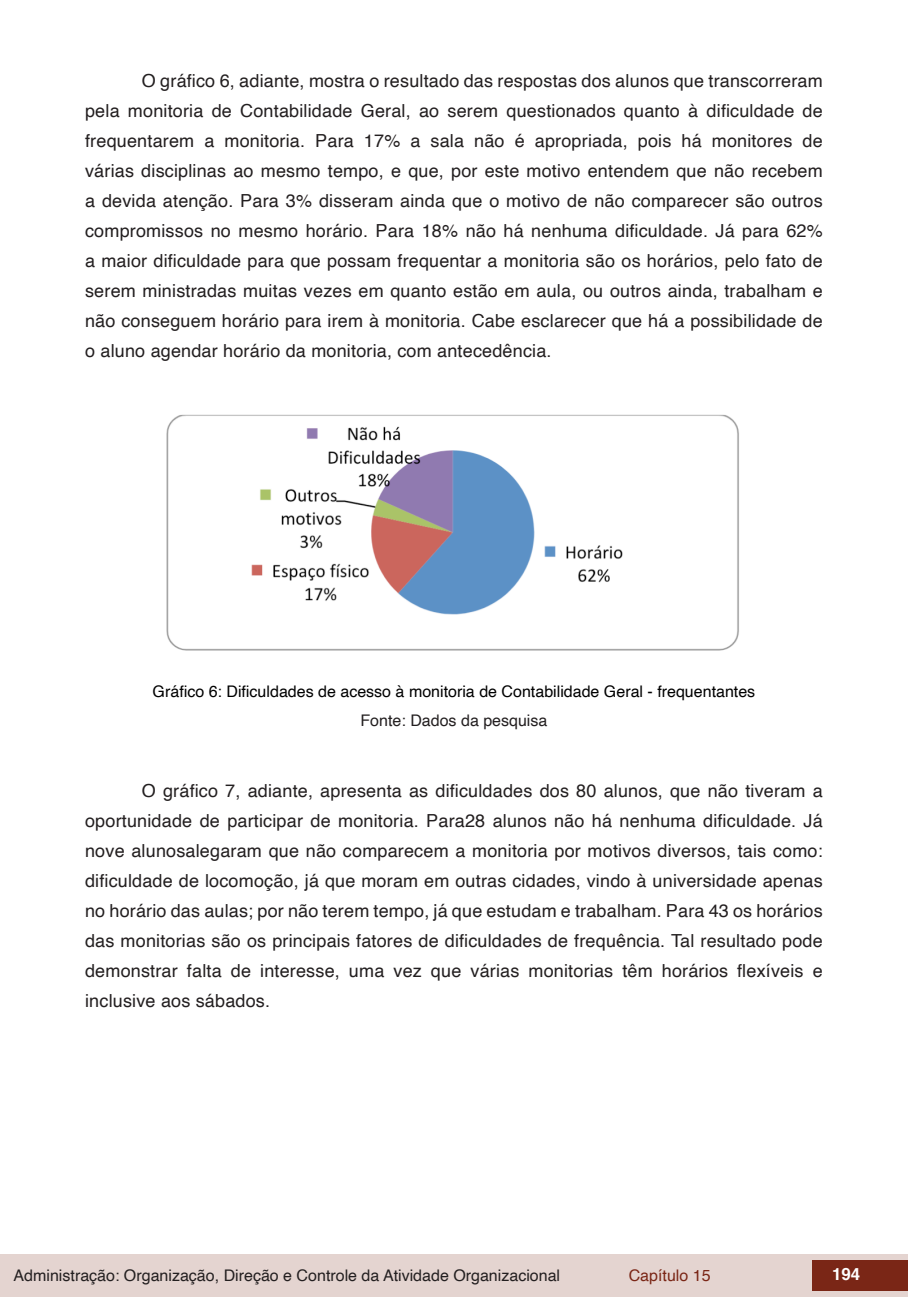
<style>
.page{position:relative;width:908px;height:1304px;background:#fff}
.page>*{position:absolute;margin:0;border:0;box-sizing:border-box;transform-origin:0 0}
.txt{font:18px/30px "Helvetica";letter-spacing:.01em;color:#231f20;text-align:justify}
.t1{font:700 16.8px "Helvetica";color:#fff}
.fonte_tab_gra_imag{font:16px "Helvetica";color:#231f20}
.info_tab_graf_imag{font:16px "Helvetica";color:#000}
.t2{font:16px "Helvetica";color:#7a2616}
</style>
<div class="page">
<div style="left:0;top:1254px;width:906px;height:43px;background:#e4d4d0"></div>
<div style="left:812px;top:1261px;width:95px;height:30px;background:#7a2616"></div>
<img style="left:166px;top:414px;width:573px;height:237px">
<p class="txt" style="left:85px;top:66px;width:738px;text-indent:57px">O gráfico 6, adiante, mostra o resultado das respostas dos alunos que transcorreram pela monitoria de Contabilidade Geral, ao serem questionados quanto à dificuldade de frequentarem a monitoria. Para 17% a sala não é apropriada, pois há monitores de várias disciplinas ao mesmo tempo, e que, por este motivo entendem que não recebem a devida atenção. Para 3% disseram ainda que o motivo de não comparecer são outros compromissos no mesmo horário. Para 18% não há nenhuma dificuldade. Já para 62% a maior dificuldade para que possam frequentar a monitoria são os horários, pelo fato de serem ministradas muitas vezes em quanto estão em aula, ou outros ainda, trabalham e não conseguem horário para irem à monitoria. Cabe esclarecer que há a possibilidade de o aluno agendar horário da monitoria, com antecedência.</p>
<p class="info_tab_graf_imag" style="left:152px;top:679px;width:604px">Gráfico 6: Dificuldades de acesso à monitoria de Contabilidade Geral - frequentantes</p>
<p class="fonte_tab_gra_imag" style="left:360px;top:708px;width:188px">Fonte: Dados da pesquisa</p>
<p class="txt" style="left:85px;top:777px;width:738px;text-indent:57px">O gráfico 7, adiante, apresenta as dificuldades dos 80 alunos, que não tiveram a oportunidade de participar de monitoria. Para28 alunos não há nenhuma dificuldade. Já nove alunosalegaram que não comparecem a monitoria por motivos diversos, tais como: dificuldade de locomoção, já que moram em outras cidades, vindo à universidade apenas no horário das aulas; por não terem tempo, já que estudam e trabalham. Para 43 os horários das monitorias são os principais fatores de dificuldades de frequência. Tal resultado pode demonstrar falta de interesse, uma vez que várias monitorias têm horários flexíveis e inclusive aos sábados.</p>
<p class="fonte_tab_gra_imag" style="left:14px;top:1263px;width:548px">Administração: Organização, Direção e Controle da Atividade Organizacional</p>
<p class="t2" style="left:628px;top:1263px;width:83px">Capítulo 15</p>
<p class="t1" style="left:831px;top:1261px;width:30px">194</p>
</div>
